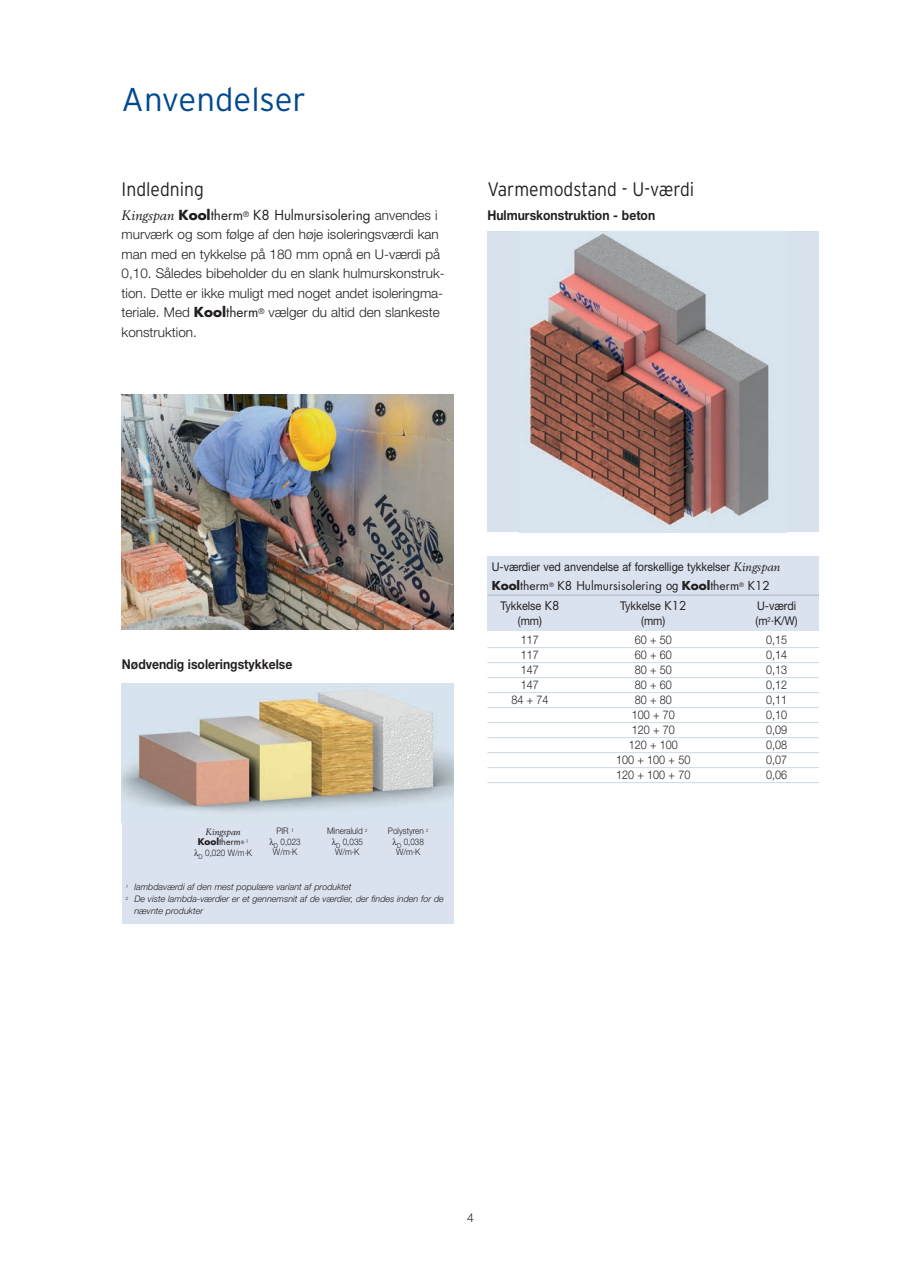
<style>
.page{position:relative;width:916px;height:1287px;background:#fff}
.page>*{position:absolute;margin:0;border:0;box-sizing:border-box;transform-origin:0 0}
.t1{font:300 33px "Interstate";color:#014990}
.t2{font:300 19.5px "Interstate";color:#231f20;scale:.9 1}
.t3{font:300 13.5px/19.5px "Helvetica Neue LT Std";color:#231f20}
.t4{font:700 13.5px "Helvetica Neue LT Std";color:#231f20;scale:.9 1}
.t5{font:13.5px "Futura Std";color:#231f20}
.t6{font:300 12px "Helvetica Neue LT Std";color:#231f20;scale:.9 1}
.t7{font:12px "Helvetica Neue LT Std";color:#231f20;scale:.9 1}
.t8{font:12px "Futura Std";color:#231f20}
.t9{font:300 12px "Helvetica Neue LT Std";color:#231f20}
.t10{font:italic 300 9px "Helvetica Neue LT Std";color:#231f20}
.t11{font:300 9px/10.5px "Helvetica Neue LT Std";color:#231f20;text-align:center;scale:.9 1}
.t12{font:9px "Futura Std";color:#231f20}
.t13{font:italic 9px "Berling LT Std";color:#231f20}
.s1{font-family:"Berling LT Std";font-style:italic}
.s2{font-weight:700}
.s3{font-family:"Helvetica Neue LT Std";font-weight:300}
.s4{font-family:"Futura Std";font-weight:700}
.s5{font-family:"Futura Std";font-weight:400}
.s6{font-family:"Helvetica Neue LT Std"}
.s7{font-family:"Futura Std"}
</style>
<div class="page">
<div style="left:487px;top:557px;width:332px;height:74px;background:#dbe2ef"></div>
<div style="left:487px;top:231px;width:332px;height:301px;background:#d7e2ed"></div>
<img style="left:529px;top:233px;width:240px;height:292px">
<hr style="left:487px;top:647px;width:332px;height:1px;background:#ccd8e3">
<hr style="left:487px;top:595px;width:332px;height:1px;background:#a4b9cb">
<hr style="left:487px;top:662px;width:332px;height:1px;background:#ccd8e3">
<hr style="left:487px;top:677px;width:332px;height:1px;background:#ccd8e3">
<hr style="left:487px;top:692px;width:332px;height:1px;background:#ccd8e3">
<hr style="left:487px;top:707px;width:332px;height:1px;background:#ccd8e3">
<hr style="left:487px;top:722px;width:332px;height:1px;background:#ccd8e3">
<hr style="left:487px;top:737px;width:332px;height:1px;background:#ccd8e3">
<hr style="left:487px;top:752px;width:332px;height:1px;background:#ccd8e3">
<hr style="left:487px;top:767px;width:332px;height:1px;background:#ccd8e3">
<hr style="left:487px;top:782px;width:332px;height:1px;background:#ccd8e3">
<img style="left:122px;top:395px;width:331px;height:234px">
<div style="left:122px;top:819px;width:331px;height:105px;background:#dbe2ef"></div>
<img style="left:122px;top:683px;width:331px;height:136px">
<h1 class="t1" style="left:122px;top:87px;width:186px">Anvendelser</h1>
<h2 class="t2" style="left:122px;top:182px;width:93px">Indledning</h2>
<p class="t5" style="left:122px;top:208px;width:317px"><span class="s1">Kingspan</span> <span class="s2">Kool</span>therm<sup>®</sup> K8 Hulmursisolering <span class="s3">anvendes i</span></p>
<p class="t3" style="left:122px;top:226px;width:325px">murværk og som følge af den høje isoleringsværdi kan man med en tykkelse på 180 mm opnå en U-værdi på 0,10. Således bibeholder du en slank hulmurskonstruk&shy;tion. Dette er ikke muligt med noget andet isoleringma&shy;teriale. Med <span class="s4">Kool</span><span class="s5">therm</span><sup>®</sup> vælger du altid den slankeste konstruktion.</p>
<h2 class="t2" style="left:487px;top:182px;width:231px">Varmemodstand - U-værdi</h2>
<p class="t4" style="left:487px;top:210px;width:188px">Hulmurskonstruktion - beton</p>
<p class="t4" style="left:122px;top:659px;width:191px">Nødvendig isoleringstykkelse</p>
<p class="t11" style="left:273px;top:826px;width:32px">PIR <sup>1<br></sup><sub>D</sub> 0,023<br>W/m·K</p>
<p class="t11" style="left:388px;top:826px;width:47px">Polystyren <sup>2<br></sup><sub>D</sub> 0,038<br>W/m·K</p>
<p class="t11" style="left:327px;top:826px;width:46px">Mineraluld <sup>2<br></sup><sub>D</sub> 0,035<br>W/m·K</p>
<p class="t10" style="left:126px;top:883px;width:227px"><sup>1</sup> lambdaværdi af den mest populære variant af produktet</p>
<p class="t10" style="left:126px;top:895px;width:319px"><sup>2</sup> De viste lambda-værdier er et gennemsnit af de værdier, der findes inden for de</p>
<p class="t10" style="left:134px;top:907px;width:70px">nævnte produkter</p>
<p class="t13" style="left:205px;top:828px;width:37px">Kingspan</p>
<p class="t12" style="left:198px;top:838px;width:52px"><span class="s2">Kool</span>therm<sup>®</sup> <sup>1</sup></p>
<p class="t11" style="left:198px;top:848px;width:61px"><sub>D</sub> 0,020 W/m·K</p>
<p class="t7" style="left:492px;top:562px;width:322px">U-værdier ved anvendelse af forskellige tykkelser <span class="s1">Kingspan</span></p>
<p class="t8" style="left:492px;top:580px;width:280px"><span class="s2">Kool</span>therm<sup>®</sup> K8 Hulmursisolering <span class="s6">og</span> <span class="s2">Kool</span>therm<sup>®</sup> K12</p>
<p class="t7" style="left:500px;top:601px;width:67px">Tykkelse <span class="s7">K8</span></p>
<p class="t7" style="left:620px;top:601px;width:75px">Tykkelse <span class="s7">K12</span></p>
<p class="t7" style="left:757px;top:601px;width:45px">U-værdi</p>
<p class="t7" style="left:518px;top:616px;width:28px">(mm)</p>
<p class="t7" style="left:641px;top:616px;width:28px">(mm)</p>
<p class="t7" style="left:755px;top:616px;width:48px">(m<sup>2</sup>·K/W)</p>
<p class="t6" style="left:521px;top:635px;width:22px">117</p>
<p class="t6" style="left:635px;top:635px;width:43px">60 + 50</p>
<p class="t6" style="left:766px;top:635px;width:25px">0,15</p>
<p class="t6" style="left:521px;top:650px;width:22px">117</p>
<p class="t6" style="left:635px;top:650px;width:43px">60 + 60</p>
<p class="t6" style="left:766px;top:650px;width:25px">0,14</p>
<p class="t6" style="left:521px;top:665px;width:22px">147</p>
<p class="t6" style="left:635px;top:665px;width:43px">80 + 50</p>
<p class="t6" style="left:766px;top:665px;width:25px">0,13</p>
<p class="t6" style="left:521px;top:680px;width:22px">147</p>
<p class="t6" style="left:635px;top:680px;width:43px">80 + 60</p>
<p class="t6" style="left:766px;top:680px;width:25px">0,12</p>
<p class="t6" style="left:511px;top:695px;width:43px">84 + 74</p>
<p class="t6" style="left:635px;top:695px;width:43px">80 + 80</p>
<p class="t6" style="left:766px;top:695px;width:25px">0,11</p>
<p class="t6" style="left:632px;top:710px;width:49px">100 + 70</p>
<p class="t6" style="left:766px;top:710px;width:25px">0,10</p>
<p class="t6" style="left:632px;top:725px;width:49px">120 + 70</p>
<p class="t6" style="left:766px;top:725px;width:25px">0,09</p>
<p class="t6" style="left:629px;top:740px;width:56px">120 + 100</p>
<p class="t6" style="left:766px;top:740px;width:25px">0,08</p>
<p class="t6" style="left:616px;top:755px;width:84px">100 + 100 + 50</p>
<p class="t6" style="left:766px;top:755px;width:25px">0,07</p>
<p class="t6" style="left:616px;top:770px;width:84px">120 + 100 + 70</p>
<p class="t6" style="left:766px;top:770px;width:25px">0,06</p>
<p class="t9" style="left:467px;top:1213px;width:8px">4</p>
</div>
